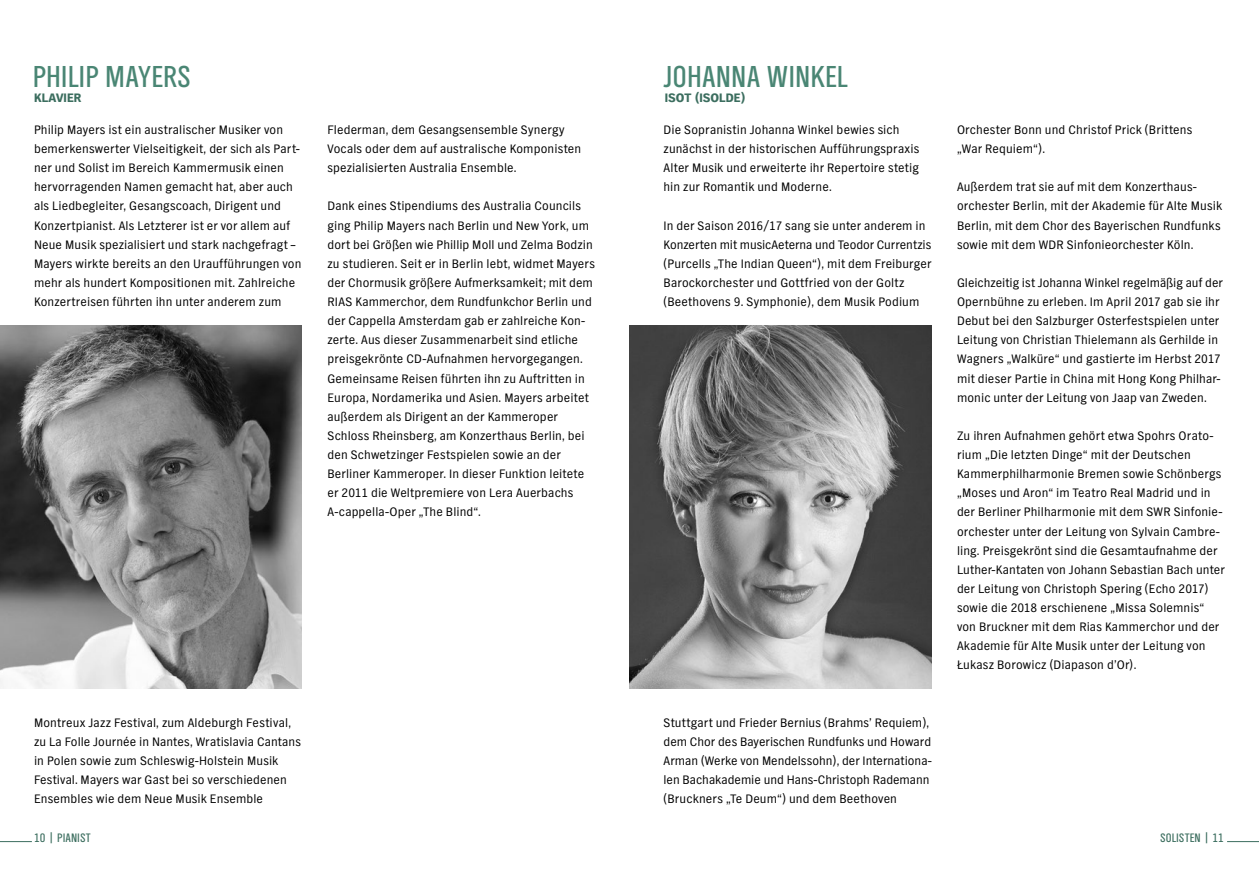
<style>
.page{position:relative;width:1259px;height:893px;background:#fff}
.page>*{position:absolute;margin:0;border:0;box-sizing:border-box;transform-origin:0 0}
.t1{font:31.5px "NDR Sans Cond";color:#4a8674}
.t2{font:12.75px/19.2px "NDR Sans";letter-spacing:.01em;color:#000}
.t3{font:12.75px "NDR Sans Cond";color:#3c6e5f}
.t4{font:900 12.75px "NDR Sans";color:#3c6e5f}
</style>
<div class="page">
<hr style="left:0;top:841px;width:32px;height:1px;background:#3c6e5f">
<hr style="left:1227px;top:841px;width:32px;height:1px;background:#3c6e5f">
<img style="left:0;top:325px;width:302px;height:364px">
<img style="left:629px;top:325px;width:302px;height:364px">
<h1 class="t1" style="left:33px;top:59px;width:160px">PHILIP MAYERS</h1>
<p class="t4" style="left:34px;top:91px;width:49px">KLAVIER</p>
<h1 class="t1" style="left:663px;top:59px;width:186px">JOHANNA WINKEL</h1>
<p class="t4" style="left:665px;top:91px;width:82px">ISOT (ISOLDE)</p>
<p class="t2" style="left:34px;top:120px;width:269px">Philip Mayers ist ein australischer Musiker von bemerkenswerter Vielseitigkeit, der sich als Part&shy;ner und Solist im Bereich Kammermusik einen hervorragenden Namen gemacht hat, aber auch als Liedbegleiter, Gesangscoach, Dirigent und Konzertpianist. Als Letzterer ist er vor allem auf Neue Musik spezialisiert und stark nachgefragt – Mayers wirkte bereits an den Uraufführungen von mehr als hundert Kompositionen mit. Zahlreiche Konzertreisen führten ihn unter anderem zum</p>
<p class="t2" style="left:327px;top:120px;width:255px">Flederman, dem Gesangsensemble Synergy<br>Vocals oder dem auf australische Komponisten spezialisierten Australia Ensemble.</p>
<p class="t2" style="left:327px;top:196px;width:269px">Dank eines Stipendiums des Australia Councils ging Philip Mayers nach Berlin und New York, um dort bei Größen wie Phillip Moll und Zelma Bodzin zu studieren. Seit er in Berlin lebt, widmet Mayers der Chormusik größere Aufmerksamkeit; mit dem RIAS Kammerchor, dem Rundfunkchor Berlin und der Cappella Amsterdam gab er zahlreiche Kon&shy;zerte. Aus dieser Zusammenarbeit sind etliche preisgekrönte CD-Aufnahmen hervorgegangen.<br>Gemeinsame Reisen führten ihn zu Auftritten in Europa, Nordamerika und Asien. Mayers arbeitet außerdem als Dirigent an der Kammeroper Schloss Rheinsberg, am Konzerthaus Berlin, bei den Schwetzinger Festspielen sowie an der Berliner Kammeroper. In dieser Funktion leitete er 2011 die Weltpremiere von Lera Auerbachs A-cappella-Oper „The Blind“.</p>
<p class="t2" style="left:663px;top:120px;width:257px">Die Sopranistin Johanna Winkel bewies sich zunächst in der historischen Aufführungspraxis Alter Musik und erweiterte ihr Repertoire stetig hin zur Romantik und Moderne.</p>
<p class="t2" style="left:663px;top:216px;width:269px">In der Saison 2016/17 sang sie unter anderem in Konzerten mit musicAeterna und Teodor Currentzis (Purcells „The Indian Queen“), mit dem Freiburger Barockorchester und Gottfried von der Goltz (Beethovens 9. Symphonie), dem Musik Podium</p>
<p class="t2" style="left:957px;top:120px;width:237px">Orchester Bonn und Christof Prick (Brittens „War Requiem“).</p>
<p class="t2" style="left:957px;top:177px;width:266px">Außerdem trat sie auf mit dem Konzerthaus&shy;orchester Berlin, mit der Akademie für Alte Musik Berlin, mit dem Chor des Bayerischen Rundfunks sowie mit dem WDR Sinfonieorchester Köln.</p>
<p class="t2" style="left:957px;top:273px;width:267px">Gleichzeitig ist Johanna Winkel regelmäßig auf der Opernbühne zu erleben. Im April 2017 gab sie ihr Debut bei den Salzburger Osterfestspielen unter Leitung von Christian Thielemann als Gerhilde in Wagners „Walküre“ und gastierte im Herbst 2017 mit dieser Partie in China mit Hong Kong Philhar&shy;monic unter der Leitung von Jaap van Zweden.</p>
<p class="t2" style="left:957px;top:426px;width:269px">Zu ihren Aufnahmen gehört etwa Spohrs Orato&shy;rium „Die letzten Dinge“ mit der Deutschen Kammerphilharmonie Bremen sowie Schönbergs „Moses und Aron“ im Teatro Real Madrid und in der Berliner Philharmonie mit dem SWR Sinfonie&shy;orchester unter der Leitung von Sylvain Cambre&shy;ling. Preisgekrönt sind die Gesamtaufnahme der Luther-Kantaten von Johann Sebastian Bach unter der Leitung von Christoph Spering (Echo 2017) sowie die 2018 erschienene „Missa Solemnis“ von Bruckner mit dem Rias Kammerchor und der Akademie für Alte Musik unter der Leitung von Łukasz Borowicz (Diapason d’Or).</p>
<p class="t2" style="left:34px;top:713px;width:268px">Montreux Jazz Festival, zum Aldeburgh Festival, zu La Folle Journée in Nantes, Wratislavia Cantans in Polen sowie zum Schleswig-Holstein Musik Festival. Mayers war Gast bei so verschiedenen Ensembles wie dem Neue Musik Ensemble</p>
<p class="t2" style="left:663px;top:713px;width:269px">Stuttgart und Frieder Bernius (Brahms’ Requiem), dem Chor des Bayerischen Rundfunks und Howard Arman (Werke von Mendelssohn), der Internationa&shy;len Bachakademie und Hans-Christoph Rademann (Bruckners „Te Deum“) und dem Beethoven</p>
<p class="t3" style="left:34px;top:831px;width:58px">10 | PIANIST</p>
<p class="t3" style="left:1160px;top:831px;width:65px">SOLISTEN | 11</p>
</div>
